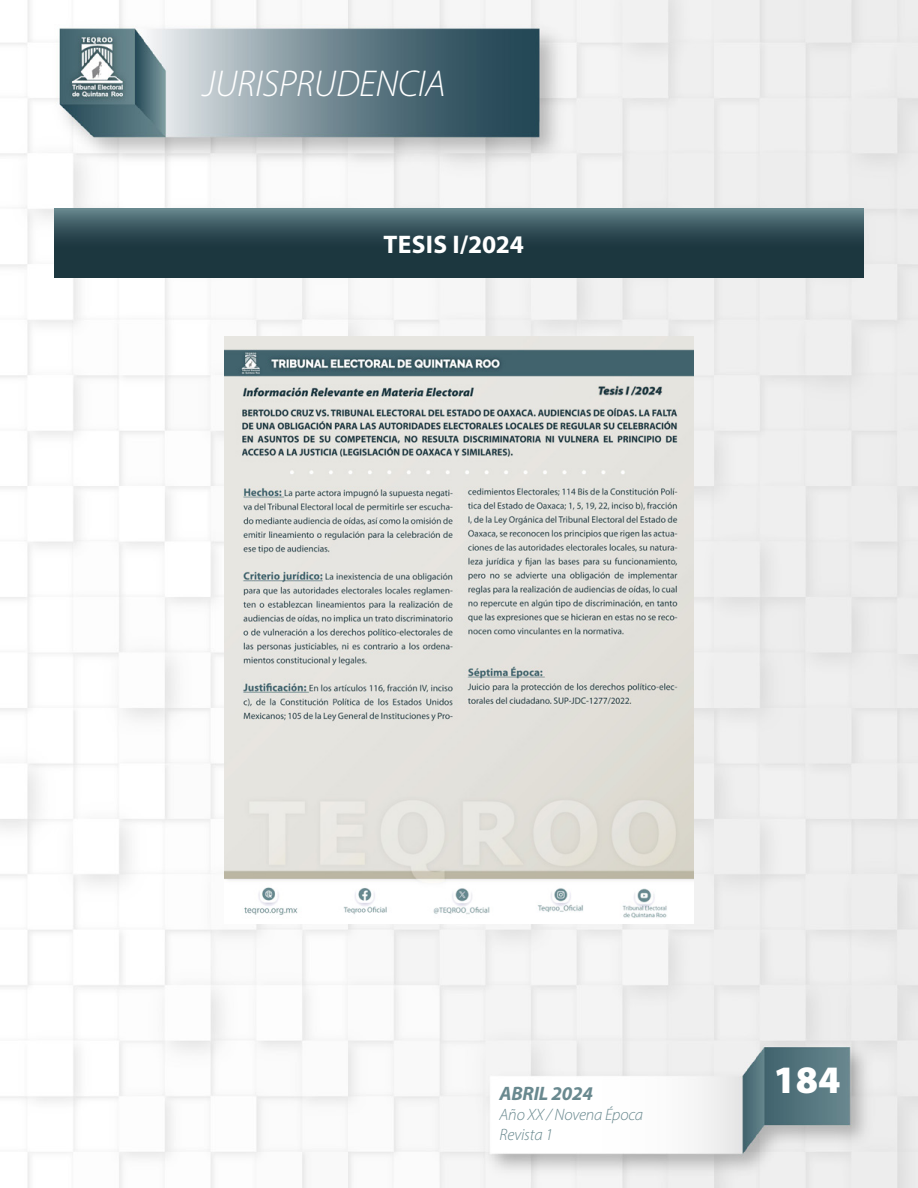
<style>
.page{position:relative;width:918px;height:1188px;background:#fff}
.page>*{position:absolute;margin:0;border:0;box-sizing:border-box;transform-origin:0 0}
.t1{font:900 39px "Myriad Pro";color:#fff}
.t2{font:italic 300 37.5px "Myriad Pro";letter-spacing:-.01em;color:#fff}
.t3{font:700 25.5px "Myriad Pro";letter-spacing:.01em;color:#fff}
.t4{font:italic 700 19.5px "Myriad Pro";letter-spacing:-.01em;color:#69898f}
.t5{font:italic 300 16.5px/19.8px "Myriad Pro";letter-spacing:-.01em;color:#69898f}
</style>
<div class="page">
<img style="left:0;top:0;width:918px;height:1188px">
<svg style="left:54px;top:208px;width:810px;height:70px;background:#2e4a52"></svg>
<img style="left:224px;top:336px;width:470px;height:587px">
<h2 class="t2" style="left:202px;top:61px;width:245px">JURISPRUDENCIA</h2>
<h3 class="t3" style="left:384px;top:227px;width:142px">TESIS I/2024</h3>
<p class="t4" style="left:500px;top:1081px;width:95px">ABRIL 2024</p>
<p class="t5" style="left:500px;top:1105px;width:145px">Año XX / Novena Época<br>Revista 1</p>
<h1 class="t1" style="left:773px;top:1053px;width:69px">184</h1>
</div>
